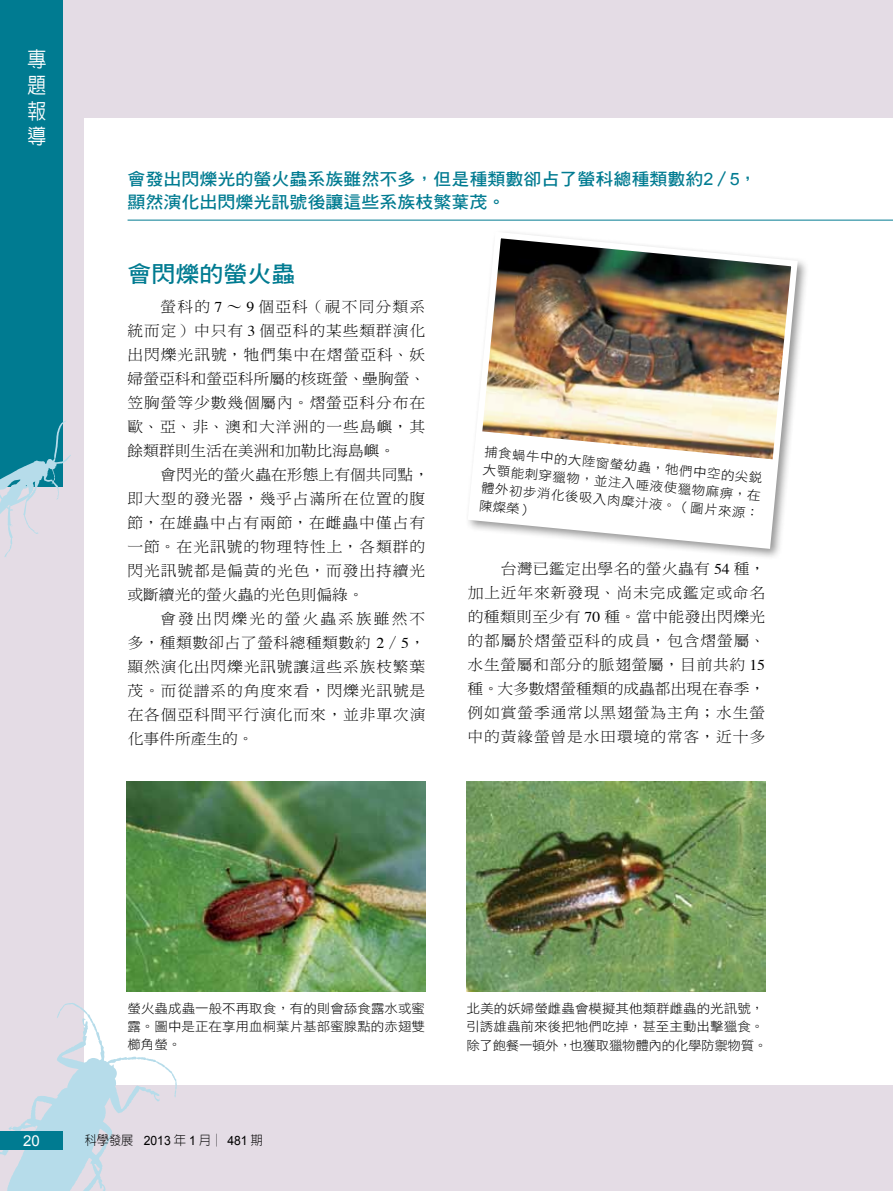
<style>
.page{position:relative;width:893px;height:1191px;background:#e4dce5}
.page>*{position:absolute;margin:0;border:0;box-sizing:border-box;transform-origin:0 0}
.t1{font:22.8px "DF Hei Std W7";color:#007b91;scale:1.05 1}
.t2{font:500 21px/25.5px "AR New Hei B5";color:#fff;text-align:justify;scale:.9 1}
.t3{font:17.1px/22.5px "DF Hei Std W7";color:#007b91;scale:1.05 1}
.t4{font:15px/24px "DF Ming Std W3";letter-spacing:.055em;color:#000;text-align:justify;scale:1.05 1}
.t5{font:15px "Arial";color:#fff}
.t6{font:12.9px/18px "DF Hei Std W3";color:#000;text-align:justify;scale:1.05 1}
.t7{font:300 12.9px "AR New Hei B5";color:#000;scale:.95 1}
.t8{font:12.75px/17.7px "DF Hei Std W3";color:#000;text-align:justify;scale:1.05 1}
.s1{font-family:"Arial"}
.s2{font-family:"Times"}
.s3{font-family:"Arial";font-weight:400}
</style>
<div class="page">
<div style="left:85px;top:118px;width:808px;height:966px;background:#fff"></div>
<svg style="left:0;top:1002px;width:177px;height:189px"></svg>
<div style="left:0;top:0;width:62px;height:487px;background:#007b91"></div>
<svg style="left:0;top:420px;width:71px;height:137px"></svg>
<div style="left:0;top:1131px;width:62px;height:18px;background:#007b91"></div>
<hr style="left:128px;top:220px;width:765px;height:1px;background:#007b91">
<img style="left:126px;top:782px;width:299px;height:209px">
<img style="left:467px;top:782px;width:298px;height:209px">
<div style="left:464px;top:228px;width:345px;height:332px;background:#000;opacity:.42"></div>
<img style="left:464px;top:228px;width:337px;height:324px">
<h2 class="t2" style="left:28px;top:47px;width:22px">專題報導</h2>
<p class="t3" style="left:128px;top:168px;width:601px">會發出閃爍光的螢火蟲系族雖然不多，但是種類數卻占了螢科總種類數約<span class="s1">2</span>∕<span class="s1">5</span>，顯然演化出閃爍光訊號後讓這些系族枝繁葉茂。</p>
<h1 class="t1" style="left:128px;top:261px;width:161px">會閃爍的螢火蟲</h1>
<p class="t4" style="left:128px;top:294px;width:285px;text-indent:33px">螢科的 <span class="s2">7</span> ∼ <span class="s2">9</span> 個亞科（視不同分類系統而定）中只有 <span class="s2">3</span> 個亞科的某些類群演化出閃爍光訊號，牠們集中在熠螢亞科、妖婦螢亞科和螢亞科所屬的核斑螢、壘胸螢、笠胸螢等少數幾個屬內。熠螢亞科分布在歐、亞、非、澳和大洋洲的一些島嶼，其餘類群則生活在美洲和加勒比海島嶼。</p>
<p class="t4" style="left:127px;top:462px;width:289px;text-align:left;text-indent:33px">會閃光的螢火蟲在形態上有個共同點，即大型的發光器，幾乎占滿所在位置的腹節，在雄蟲中占有兩節，在雌蟲中僅占有一節。在光訊號的物理特性上，各類群的閃光訊號都是偏黃的光色，而發出持續光或斷續光的螢火蟲的光色則偏綠。</p>
<p class="t4" style="left:128px;top:606px;width:285px;text-indent:33px">會發出閃爍光的螢火蟲系族雖然不多，種類數卻占了螢科總種類數約 <span class="s2">2</span>／<span class="s2">5</span>，顯然演化出閃爍光訊號讓這些系族枝繁葉茂。而從譜系的角度來看，閃爍光訊號是在各個亞科間平行演化而來，並非單次演化事件所產生的。</p>
<p class="t8" style="left:485px;top:443px;width:268px;rotate:5deg">捕食蝸牛中的大陸窗螢幼蟲，牠們中空的尖銳大顎能刺穿獵物，並注入唾液使獵物麻痹，在體外初步消化後吸入肉糜汁液。（圖片來源：陳燦榮）</p>
<p class="t4" style="left:467px;top:556px;width:285px;text-indent:33px">台灣已鑑定出學名的螢火蟲有 <span class="s2">54</span> 種，加上近年來新發現、尚未完成鑑定或命名的種類則至少有 <span class="s2">70</span> 種。當中能發出閃爍光的都屬於熠螢亞科的成員，包含熠螢屬、水生螢屬和部分的脈翅螢屬，目前共約 <span class="s2">15</span>種。大多數熠螢種類的成蟲都出現在春季，例如賞螢季通常以黑翅螢為主角；水生螢中的黃緣螢曾是水田環境的常客，近十多</p>
<p class="t6" style="left:127px;top:999px;width:285px">螢火蟲成蟲一般不再取食，有的則會舔食露水或蜜露。圖中是正在享用血桐葉片基部蜜腺點的赤翅雙櫛角螢。</p>
<p class="t6" style="left:466px;top:999px;width:288px;text-align:left">北美的妖婦螢雌蟲會模擬其他類群雌蟲的光訊號，引誘雄蟲前來後把牠們吃掉，甚至主動出擊獵食。除了飽餐一頓外，也獲取獵物體內的化學防禦物質。</p>
<p class="t5" style="left:23px;top:1131px;width:18px">20</p>
<p class="t7" style="left:85px;top:1133px;width:189px">科學發展 <span class="s3">2013</span> 年 <span class="s3">1</span> 月│ <span class="s3">481</span> 期</p>
</div>
